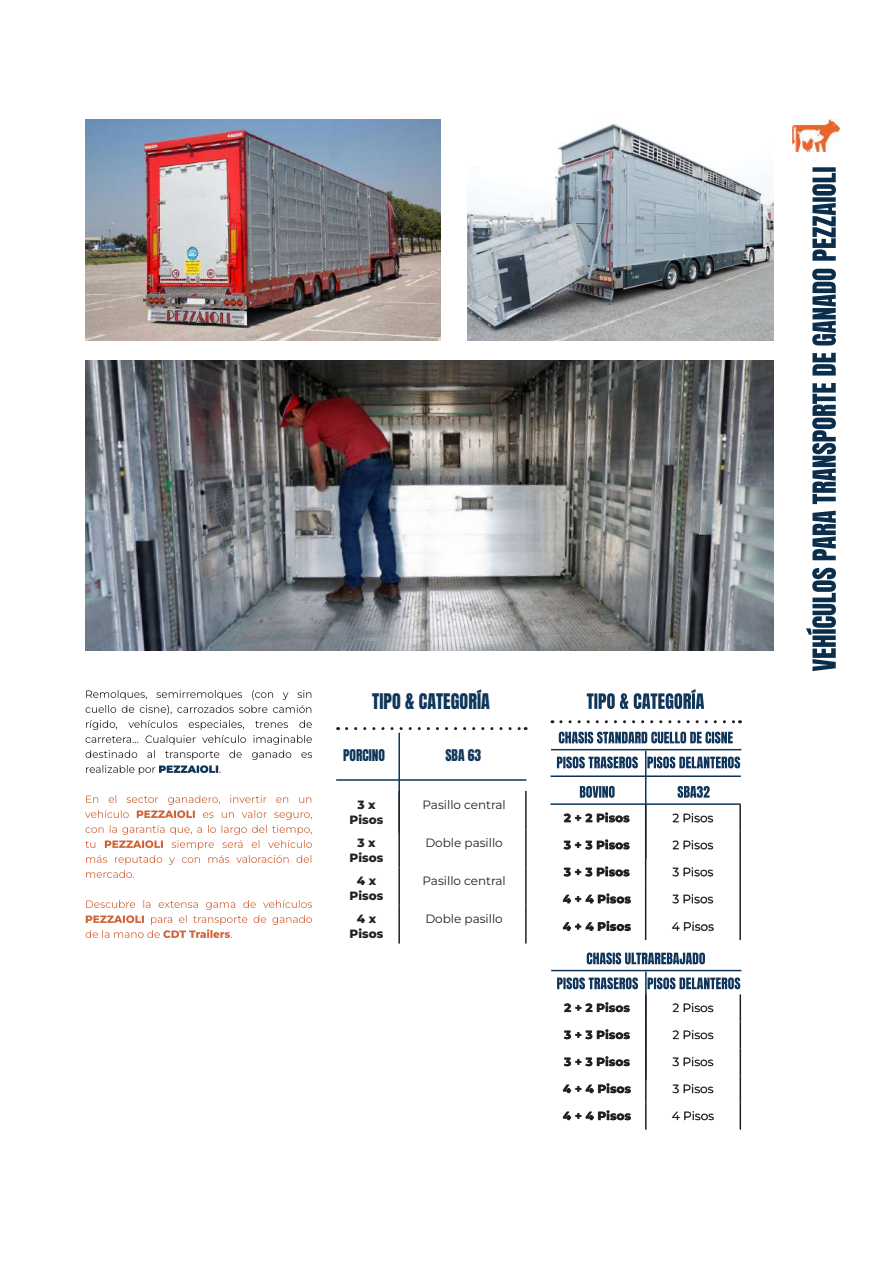
<style>
.page{position:relative;width:893px;height:1263px;background:#fff}
.page>*{position:absolute;margin:0;border:0;box-sizing:border-box;transform-origin:0 0}
.t1{font:18px "Anton";letter-spacing:.005em;color:#10365a}
.t2{font:13.5px "Anton";color:#0f365a}
.t3{font:12px "Montserrat";color:#231f20}
.t4{font:800 12px/14.4px "Montserrat";color:#231f20;text-align:center}
.t5{font:800 12px/15px "Montserrat";color:#262125;text-align:center}
</style>
<div class="page">
<img style="left:85px;top:360px;width:688px;height:291px">
<img style="left:85px;top:119px;width:355px;height:221px">
<img style="left:468px;top:123px;width:305px;height:217px">
<svg style="left:86px;top:900px;width:226px;height:38px"></svg>
<svg style="left:85px;top:795px;width:227px;height:83px"></svg>
<svg style="left:86px;top:690px;width:226px;height:85px"></svg>
<svg style="left:347px;top:727px;width:179px;height:3px"></svg>
<hr style="left:336px;top:779px;width:190px;height:2px;background:#0f365a">
<hr style="left:398px;top:733px;width:2px;height:100px;background:#0f365a">
<hr style="left:398px;top:791px;width:2px;height:38px;background:#231f20">
<hr style="left:525px;top:791px;width:2px;height:38px;background:#231f20">
<hr style="left:398px;top:829px;width:2px;height:38px;background:#231f20">
<hr style="left:525px;top:829px;width:2px;height:38px;background:#231f20">
<hr style="left:398px;top:867px;width:2px;height:38px;background:#231f20">
<hr style="left:525px;top:867px;width:2px;height:38px;background:#231f20">
<hr style="left:398px;top:905px;width:2px;height:38px;background:#231f20">
<hr style="left:525px;top:905px;width:2px;height:38px;background:#231f20">
<svg style="left:587px;top:689px;width:117px;height:20px"></svg>
<svg style="left:561px;top:720px;width:179px;height:3px"></svg>
<svg style="left:580px;top:786px;width:35px;height:12px"></svg>
<hr style="left:550px;top:803px;width:191px;height:2px;background:#0f365a">
<hr style="left:645px;top:751px;width:1px;height:108px;background:#0f365a">
<hr style="left:739px;top:805px;width:2px;height:27px;background:#231f20">
<hr style="left:739px;top:832px;width:2px;height:27px;background:#231f20">
<hr style="left:739px;top:859px;width:2px;height:27px;background:#231f20">
<hr style="left:739px;top:886px;width:2px;height:27px;background:#231f20">
<svg style="left:645px;top:805px;width:1px;height:135px"></svg>
<hr style="left:739px;top:913px;width:2px;height:27px;background:#231f20">
<svg style="left:672px;top:921px;width:42px;height:9px"></svg>
<svg style="left:563px;top:921px;width:68px;height:10px"></svg>
<svg style="left:672px;top:894px;width:41px;height:9px"></svg>
<svg style="left:563px;top:894px;width:68px;height:9px"></svg>
<svg style="left:672px;top:867px;width:41px;height:9px"></svg>
<svg style="left:564px;top:867px;width:66px;height:10px"></svg>
<svg style="left:673px;top:840px;width:40px;height:9px"></svg>
<svg style="left:564px;top:840px;width:66px;height:9px"></svg>
<svg style="left:673px;top:813px;width:40px;height:9px"></svg>
<svg style="left:564px;top:813px;width:65px;height:9px"></svg>
<svg style="left:678px;top:786px;width:32px;height:12px"></svg>
<svg style="left:559px;top:732px;width:174px;height:11px"></svg>
<hr style="left:551px;top:749px;width:190px;height:1px;background:#0f365a">
<svg style="left:557px;top:756px;width:81px;height:12px"></svg>
<hr style="left:551px;top:775px;width:190px;height:2px;background:#0f365a">
<svg style="left:647px;top:756px;width:93px;height:12px"></svg>
<hr style="left:645px;top:971px;width:2px;height:109px;background:#0f365a">
<hr style="left:645px;top:994px;width:2px;height:27px;background:#231f20">
<hr style="left:645px;top:1021px;width:2px;height:27px;background:#231f20">
<hr style="left:645px;top:1048px;width:2px;height:27px;background:#231f20">
<hr style="left:645px;top:1075px;width:2px;height:27px;background:#231f20">
<hr style="left:645px;top:1102px;width:2px;height:27px;background:#231f20">
<svg style="left:563px;top:1110px;width:68px;height:10px"></svg>
<svg style="left:563px;top:1083px;width:68px;height:10px"></svg>
<svg style="left:564px;top:1056px;width:66px;height:10px"></svg>
<svg style="left:564px;top:1029px;width:66px;height:10px"></svg>
<svg style="left:564px;top:1002px;width:66px;height:10px"></svg>
<svg style="left:587px;top:952px;width:118px;height:12px"></svg>
<hr style="left:551px;top:970px;width:190px;height:1px;background:#0f365a">
<svg style="left:557px;top:977px;width:81px;height:12px"></svg>
<svg style="left:648px;top:977px;width:93px;height:152px"></svg>
<svg style="left:812px;top:167px;width:24px;height:94px"></svg>
<svg style="left:806px;top:269px;width:30px;height:402px"></svg>
<img style="left:792px;top:120px;width:47px;height:31px">
<h1 class="t1" style="left:372px;top:692px;width:119px">TIPO &amp; CATEGORÍA</h1>
<p class="t2" style="left:343px;top:749px;width:44px">PORCINO</p>
<p class="t5" style="left:350px;top:796px;width:35px">3 x<br>Pisos</p>
<p class="t3" style="left:422px;top:796px;width:85px">Pasillo central</p>
<p class="t4" style="left:350px;top:835px;width:35px">3 x<br>Pisos</p>
<p class="t3" style="left:425px;top:835px;width:79px">Doble pasillo</p>
<p class="t4" style="left:350px;top:873px;width:35px">4 x<br>Pisos</p>
<p class="t3" style="left:422px;top:873px;width:85px">Pasillo central</p>
<p class="t4" style="left:350px;top:911px;width:35px">4 x<br>Pisos</p>
<p class="t3" style="left:425px;top:911px;width:79px">Doble pasillo</p>
<p class="t2" style="left:445px;top:749px;width:37px">SBA 63</p>
<p class="t5" style="left:564px;top:810px;width:67px">2 + 2 Pisos</p>
<p class="t3" style="left:672px;top:810px;width:43px">2 Pisos</p>
<p class="t4" style="left:564px;top:838px;width:67px">3 + 3 Pisos</p>
<p class="t3" style="left:672px;top:837px;width:43px">2 Pisos</p>
<p class="t4" style="left:564px;top:865px;width:67px">3 + 3 Pisos</p>
<p class="t3" style="left:672px;top:864px;width:42px">3 Pisos</p>
<p class="t4" style="left:563px;top:892px;width:70px">4 + 4 Pisos</p>
<p class="t3" style="left:672px;top:891px;width:42px">3 Pisos</p>
<p class="t4" style="left:563px;top:919px;width:70px">4 + 4 Pisos</p>
<p class="t3" style="left:672px;top:918px;width:44px">4 Pisos</p>
<p class="t5" style="left:564px;top:1000px;width:67px">2 + 2 Pisos</p>
<p class="t3" style="left:672px;top:1000px;width:43px">2 Pisos</p>
<p class="t4" style="left:564px;top:1027px;width:67px">3 + 3 Pisos</p>
<p class="t3" style="left:672px;top:1027px;width:43px">2 Pisos</p>
<p class="t4" style="left:564px;top:1054px;width:67px">3 + 3 Pisos</p>
<p class="t3" style="left:673px;top:1054px;width:42px">3 Pisos</p>
<p class="t4" style="left:563px;top:1081px;width:70px">4 + 4 Pisos</p>
<p class="t3" style="left:673px;top:1081px;width:42px">3 Pisos</p>
<p class="t4" style="left:563px;top:1108px;width:70px">4 + 4 Pisos</p>
<p class="t3" style="left:672px;top:1108px;width:44px">4 Pisos</p>
</div>
